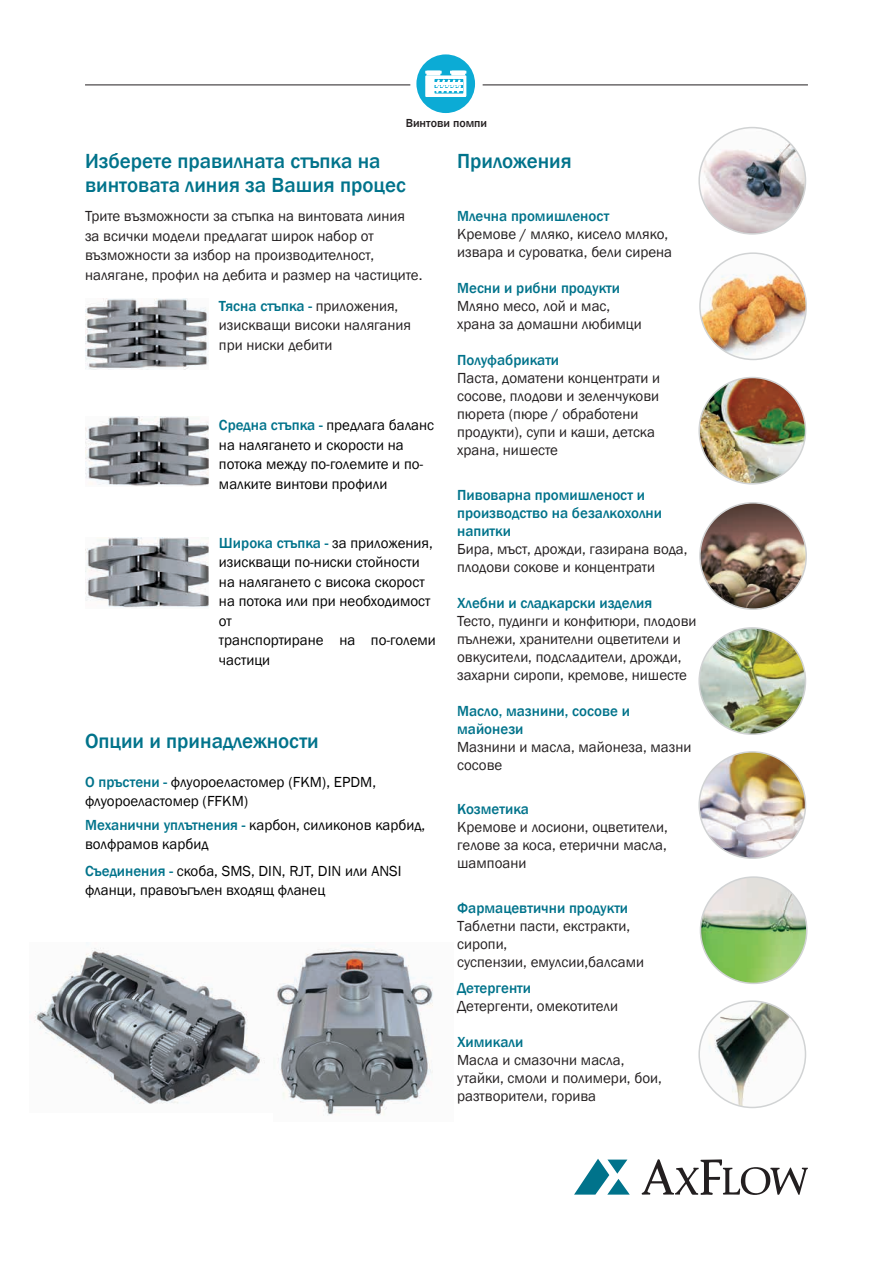
<style>
.page{position:relative;width:893px;height:1263px;background:#fff}
.page>*{position:absolute;margin:0;border:0;box-sizing:border-box;transform-origin:0 0}
.t1{font:500 21px/24px "Franklin Gothic";color:#00738b}
.t2{font:15px/18px "Franklin Gothic";color:#231f20}
.t3{font:15px/19.5px "Franklin Gothic";color:#000}
.t4{font:500 15px/18px "Franklin Gothic";color:#00738b}
.t5{font:500 12px "Franklin Gothic";color:#231f20}
.t6{font:6.6px "Myriad Pro";color:#000}
.s1{font-weight:500;color:#00738b}
</style>
<div class="page">
<hr style="left:483px;top:85px;width:325px;height:1px;background:#231f20">
<hr style="left:85px;top:85px;width:325px;height:1px;background:#231f20">
<svg style="left:416px;top:54px;width:59px;height:59px"></svg>
<img style="left:276px;top:945px;width:157px;height:171px">
<svg style="left:574px;top:1159px;width:56px;height:35px"></svg>
<svg style="left:642px;top:1159px;width:166px;height:36px"></svg>
<img style="left:85px;top:298px;width:124px;height:71px">
<img style="left:85px;top:417px;width:124px;height:70px">
<img style="left:85px;top:537px;width:124px;height:71px">
<img style="left:34px;top:942px;width:231px;height:162px">
<img style="left:699px;top:628px;width:106px;height:106px;border-radius:53px">
<div style="left:698px;top:627px;width:108px;height:108px;border:2px solid #d1d3d4;border-radius:50%"></div>
<img style="left:700px;top:253px;width:106px;height:106px;border-radius:53px">
<div style="left:699px;top:252px;width:108px;height:108px;border:2px solid #d1d3d4;border-radius:50%"></div>
<img style="left:701px;top:377px;width:104px;height:105px">
<div style="left:698px;top:377px;width:108px;height:108px;border:2px solid #d1d3d4;border-radius:50%"></div>
<img style="left:700px;top:503px;width:106px;height:106px;border-radius:53px">
<div style="left:699px;top:502px;width:108px;height:108px;border:2px solid #d1d3d4;border-radius:50%"></div>
<img style="left:699px;top:128px;width:106px;height:106px;border-radius:53px">
<div style="left:698px;top:127px;width:108px;height:108px;border:2px solid #d1d3d4;border-radius:50%"></div>
<img style="left:699px;top:752px;width:106px;height:106px;border-radius:53px">
<div style="left:698px;top:751px;width:108px;height:108px;border:2px solid #d1d3d4;border-radius:50%"></div>
<img style="left:701px;top:877px;width:106px;height:106px;border-radius:52px">
<div style="left:700px;top:876px;width:107px;height:108px;border:2px solid #d1d3d4;border-radius:50%"></div>
<img style="left:699px;top:1001px;width:106px;height:106px;border-radius:53px">
<div style="left:698px;top:1000px;width:108px;height:108px;border:2px solid #d1d3d4;border-radius:50%"></div>
<p class="t5" style="left:406px;top:115px;width:83px">Винтови помпи</p>
<p class="t6" style="left:434px;top:120px;width:25px">Screw p.</p>
<h1 class="t1" style="left:85px;top:149px;width:322px">Изберете правилната стъпка на винтовата линия за Вашия процес</h1>
<p class="t2" style="left:85px;top:207px;width:339px;line-height:19.5px">Трите възможности за стъпка на винтовата линия за всички модели предлагат широк набор от възможности за избор на производителност, налягане, профил на дебита и размер на частиците.</p>
<p class="t2" style="left:219px;top:296px;width:194px;line-height:19.5px"><span class="s1">Тясна стъпка -</span> приложения, изискващи високи налягания при ниски дебити</p>
<p class="t3" style="left:219px;top:416px;width:217px"><span class="s1">Средна стъпка -</span> предлага баланс на налягането и скорости на потока между по-големите и по&shy;малките винтови профили</p>
<p class="t3" style="left:219px;top:533px;width:218px"><span class="s1">Широка стъпка -</span> за приложения, изискващи по-ниски стойности на налягането с висока скорост на потока или при необходимост от<br>транспортиране на по-големи частици</p>
<h1 class="t1" style="left:85px;top:729px;width:235px">Опции и принадлежности</h1>
<p class="t3" style="left:85px;top:772px;width:293px"><span class="s1">O пръстени -</span> флуороеластомер (FKM), EPDM, флуороеластомер (FFKM)</p>
<p class="t3" style="left:85px;top:815px;width:342px"><span class="s1">Механични уплътнения -</span> карбон, силиконов карбид, волфрамов карбид</p>
<p class="t3" style="left:85px;top:861px;width:318px"><span class="s1">Съединения -</span> скоба, SMS, DIN, RJT, DIN или ANSI фланци, правоъгълен входящ фланец</p>
<h1 class="t1" style="left:457px;top:149px;width:116px">Приложения</h1>
<p class="t4" style="left:457px;top:207px;width:154px">Млечна промишленост</p>
<p class="t2" style="left:457px;top:225px;width:217px">Кремове / мляко, кисело мляко, извара и суроватка, бели сирена</p>
<p class="t4" style="left:457px;top:279px;width:165px">Месни и рибни продукти</p>
<p class="t2" style="left:457px;top:297px;width:186px">Мляно месо, лой и мас, храна за домашни любимци</p>
<p class="t4" style="left:457px;top:351px;width:104px">Полуфабрикати</p>
<p class="t2" style="left:457px;top:369px;width:205px">Паста, доматени концентрати и сосове, плодови и зеленчукови пюрета (пюре / обработени продукти), супи и каши, детска храна, нишесте</p>
<p class="t4" style="left:457px;top:486px;width:206px">Пивоварна промишленост и производство на безалкохолни напитки</p>
<p class="t2" style="left:457px;top:540px;width:232px">Бира, мъст, дрожди, газирана вода, плодови сокове и концентрати</p>
<p class="t4" style="left:457px;top:594px;width:197px">Хлебни и сладкарски изделия</p>
<p class="t2" style="left:457px;top:612px;width:241px">Тесто, пудинги и конфитюри, плодови пълнежи, хранителни оцветители и овкусители, подсладители, дрожди, захарни сиропи, кремове, нишесте</p>
<p class="t4" style="left:457px;top:702px;width:174px">Масло, мазнини, сосове и майонези</p>
<p class="t2" style="left:457px;top:738px;width:236px">Мазнини и масла, майонеза, мазни сосове</p>
<p class="t4" style="left:457px;top:800px;width:73px">Козметика</p>
<p class="t2" style="left:457px;top:818px;width:212px;text-align:justify">Кремове и лосиони, оцветители, гелове за коса, етерични масла, шампоани</p>
<p class="t4" style="left:457px;top:899px;width:173px">Фармацевтични продукти</p>
<p class="t2" style="left:457px;top:916px;width:188px">Таблетни пасти, екстракти, сиропи,<br>суспензии, емулсии,балсами</p>
<p class="t4" style="left:457px;top:979px;width:75px">Детергенти</p>
<p class="t2" style="left:457px;top:997px;width:162px">Детергенти, омекотители</p>
<p class="t4" style="left:457px;top:1033px;width:68px">Химикали</p>
<p class="t2" style="left:457px;top:1051px;width:206px">Масла и смазочни масла, утайки, смоли и полимери, бои, разтворители, горива</p>
</div>
